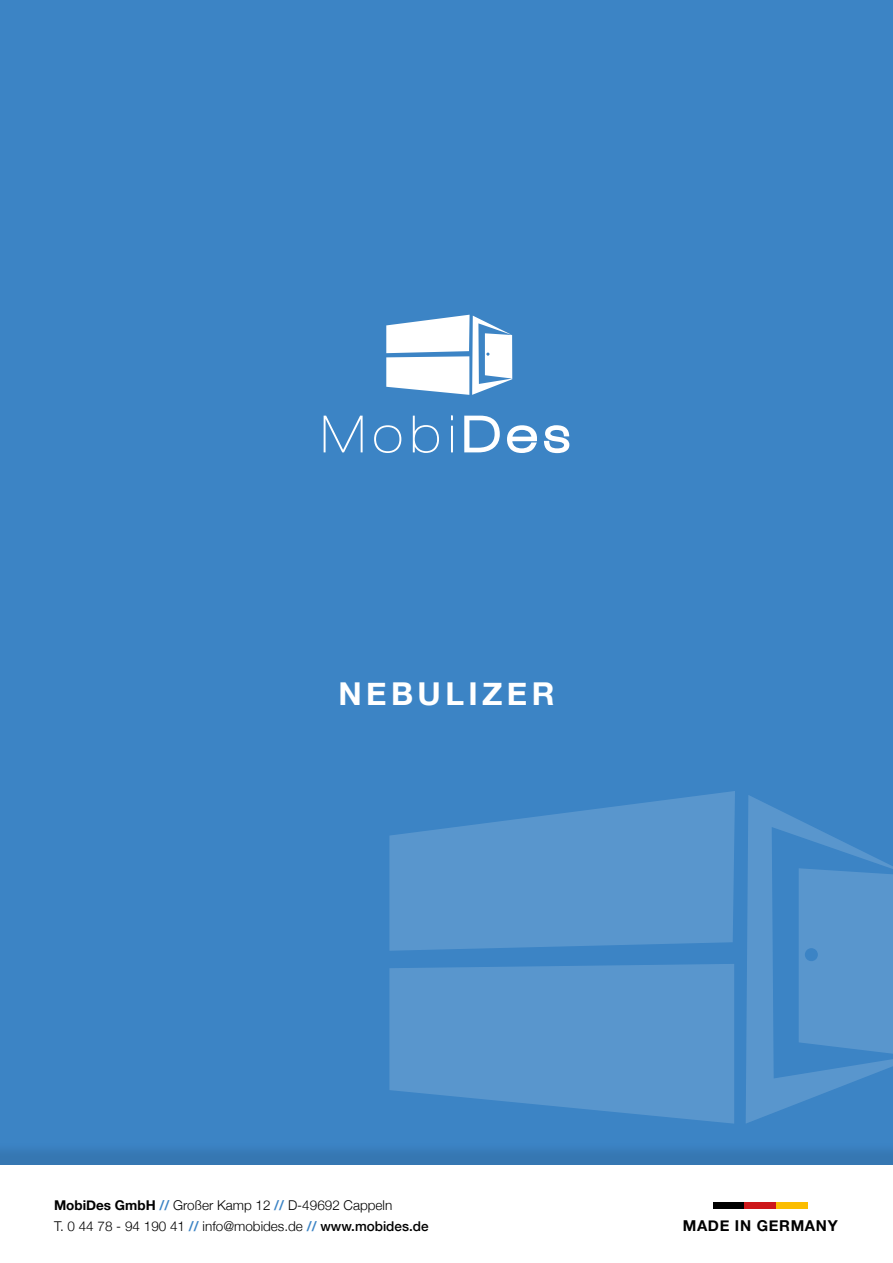
<style>
.page{position:relative;width:893px;height:1263px;background:#fff}
.page>*{position:absolute;margin:0;border:0;box-sizing:border-box;transform-origin:0 0}
.t1{font:700 31.5px "Helvetica Neue";letter-spacing:.14em;color:#fff}
.t2{font:700 15px "Helvetica Neue";letter-spacing:.045em;color:#000}
.t3{font:300 13.5px/21px "Helvetica Neue";color:#000}
.s1{font-weight:700}
.s2{font-weight:700;color:#3c84c5}
.s3{font-weight:500}
</style>
<div class="page">
<div style="left:0;top:0;width:893px;height:1178px;background:#3c84c5"></div>
<div style="left:0;top:1142px;width:893px;height:121px;background:#000;opacity:.1"></div>
<div style="left:0;top:1165px;width:893px;height:98px;background:#fff"></div>
<svg style="left:386px;top:315px;width:126px;height:80px"></svg>
<svg style="left:324px;top:416px;width:39px;height:36px"></svg>
<svg style="left:374px;top:425px;width:27px;height:28px"></svg>
<svg style="left:413px;top:416px;width:26px;height:37px"></svg>
<hr style="left:451px;top:426px;width:2px;height:26px;background:#fff">
<svg style="left:464px;top:416px;width:36px;height:36px"></svg>
<svg style="left:507px;top:425px;width:30px;height:28px"></svg>
<svg style="left:544px;top:425px;width:25px;height:28px"></svg>
<svg style="left:389px;top:791px;width:346px;height:160px;fill:#5996cd"></svg>
<svg style="left:389px;top:964px;width:345px;height:160px;background:#5593cc"></svg>
<svg style="left:746px;top:795px;width:147px;height:328px;fill:#5996cd"></svg>
<div style="left:713px;top:1202px;width:31px;height:7px;background:#000"></div>
<div style="left:744px;top:1202px;width:32px;height:7px;background:#cd1719"></div>
<div style="left:776px;top:1202px;width:31px;height:7px;background:#fbbd00"></div>
<h1 class="t1" style="left:338px;top:669px;width:218px">NEBULIZER</h1>
<p class="t3" style="left:54px;top:1194px;width:376px"><span class="s1">MobiDes GmbH</span> <span class="s2">//</span> Großer Kamp 12 <span class="s2">//</span> D-49692 Cappeln<br>T. 0 44 78 - 94 190 41 <span class="s2">//</span> info@mobides.de <span class="s2">//</span> <span class="s3">www.mobides.de</span></p>
<p class="t2" style="left:683px;top:1214px;width:156px">MADE IN GERMANY</p>
</div>
